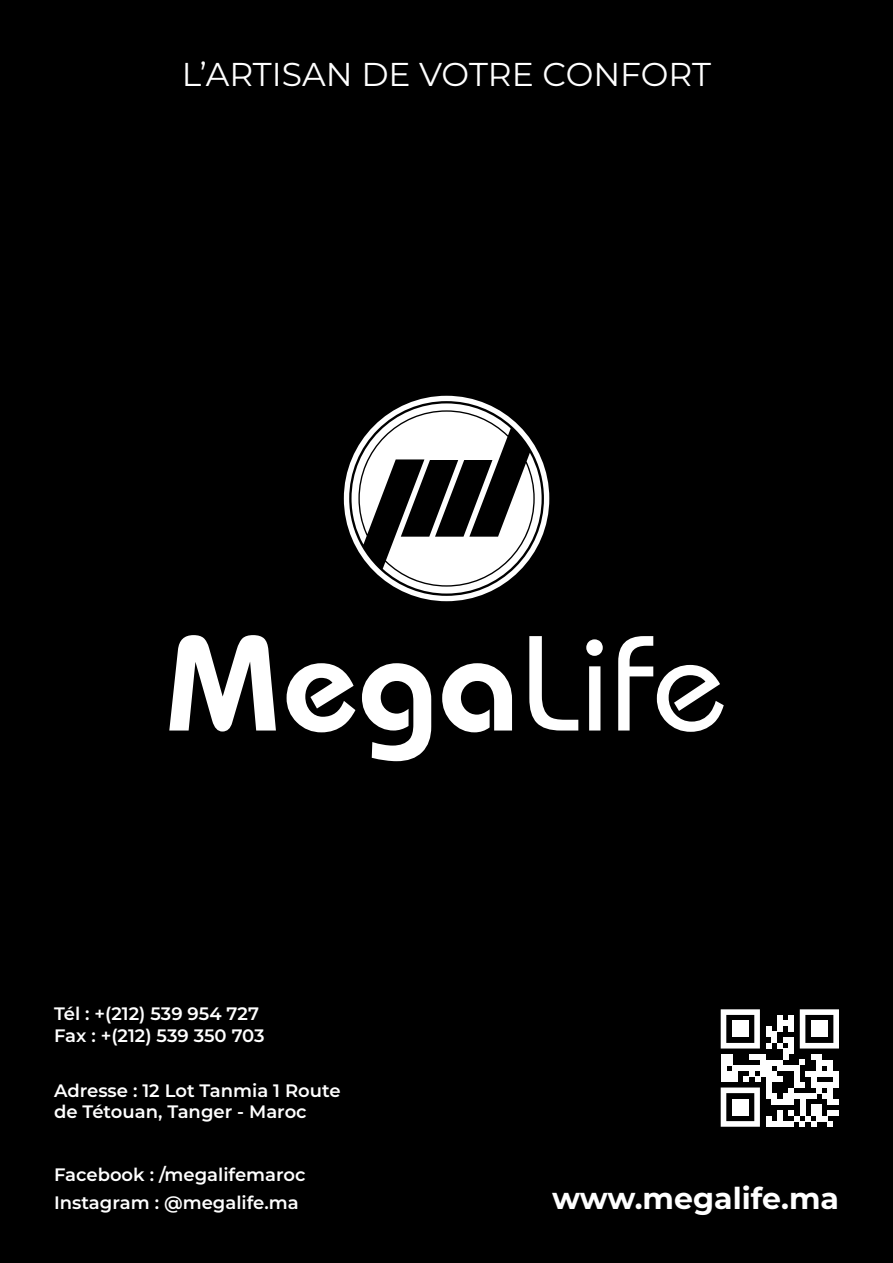
<style>
.page{position:relative;width:893px;height:1263px;background:#000}
.page>*{position:absolute;margin:0;border:0;box-sizing:border-box;transform-origin:0 0}
.t1{font:33px "Montserrat";color:#fff}
.t2{font:700 30px "Montserrat";color:#fff}
.t3{font:600 18px/21.6px "Montserrat";color:#fff}
</style>
<div class="page">
<svg style="left:169px;top:635px;width:107px;height:96px"></svg>
<svg style="left:287px;top:663px;width:68px;height:69px"></svg>
<svg style="left:362px;top:663px;width:69px;height:98px"></svg>
<svg style="left:442px;top:663px;width:70px;height:69px"></svg>
<svg style="left:529px;top:636px;width:49px;height:94px"></svg>
<svg style="left:586px;top:639px;width:17px;height:91px"></svg>
<svg style="left:618px;top:636px;width:106px;height:96px"></svg>
<svg style="left:344px;top:396px;width:205px;height:205px"></svg>
<svg style="left:721px;top:1009px;width:118px;height:118px"></svg>
<h1 class="t1" style="left:182px;top:52px;width:531px">L’ARTISAN DE VOTRE CONFORT</h1>
<p class="t3" style="left:54px;top:1002px;width:212px">Tél : +(212) 539 954 727<br>Fax : +(212) 539 350 703</p>
<p class="t3" style="left:54px;top:1079px;width:288px">Adresse : 12 Lot Tanmia 1 Route de Tétouan, Tanger - Maroc</p>
<p class="t3" style="left:54px;top:1163px;width:253px">Facebook : /megalifemaroc</p>
<p class="t3" style="left:54px;top:1191px;width:246px">Instagram : @megalife.ma</p>
<h2 class="t2" style="left:552px;top:1177px;width:288px">www.megalife.ma</h2>
</div>
